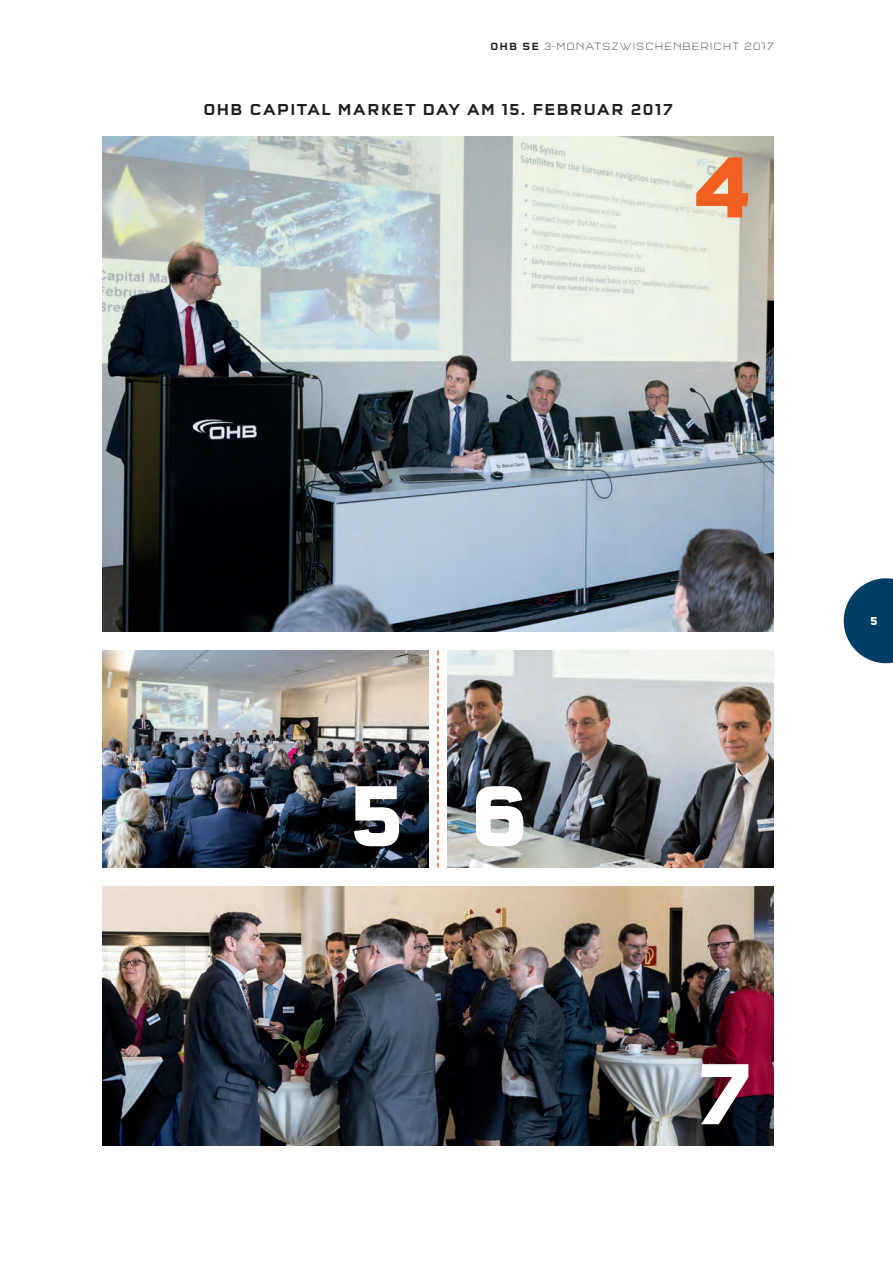
<style>
.page{position:relative;width:893px;height:1263px;background:#fff}
.page>*{position:absolute;margin:0;border:0;box-sizing:border-box;transform-origin:0 0}
.t1{font:700 condensed 90px "Q Type OT";color:#fff}
.t2{font:700 condensed 90px "Q Type OT";color:#f26021}
.t3{font:500 condensed 16.5px "Q Type OT";letter-spacing:.055em;color:#231f20}
.t4{font:700 condensed 12px "Q Type OT";color:#fff}
.t5{font:300 condensed 10.8px "Q Type OT";letter-spacing:.09em;color:#231f20}
.s1{font-weight:500}
</style>
<div class="page">
<img style="left:102px;top:136px;width:672px;height:495px">
<img style="left:102px;top:887px;width:672px;height:258px">
<img style="left:102px;top:650px;width:326px;height:217px">
<img style="left:448px;top:650px;width:326px;height:217px">
<svg style="left:437px;top:651px;width:2px;height:216px"></svg>
<svg style="left:844px;top:578px;width:49px;height:85px"></svg>
<p class="t5" style="left:490px;top:40px;width:285px"><span class="s1">OHB SE</span> 3-MONATSZWISCHENBERICHT 2017</p>
<p class="t3" style="left:203px;top:100px;width:471px">OHB CAPITAL MARKET DAY AM 15. FEBRUAR 2017</p>
<h1 class="t2" style="left:691px;top:132px;width:63px">4</h1>
<h1 class="t1" style="left:345px;top:761px;width:187px">5 6</h1>
<p class="t4" style="left:870px;top:613px;width:10px">5</p>
<h1 class="t1" style="left:691px;top:1039px;width:63px">7</h1>
</div>
